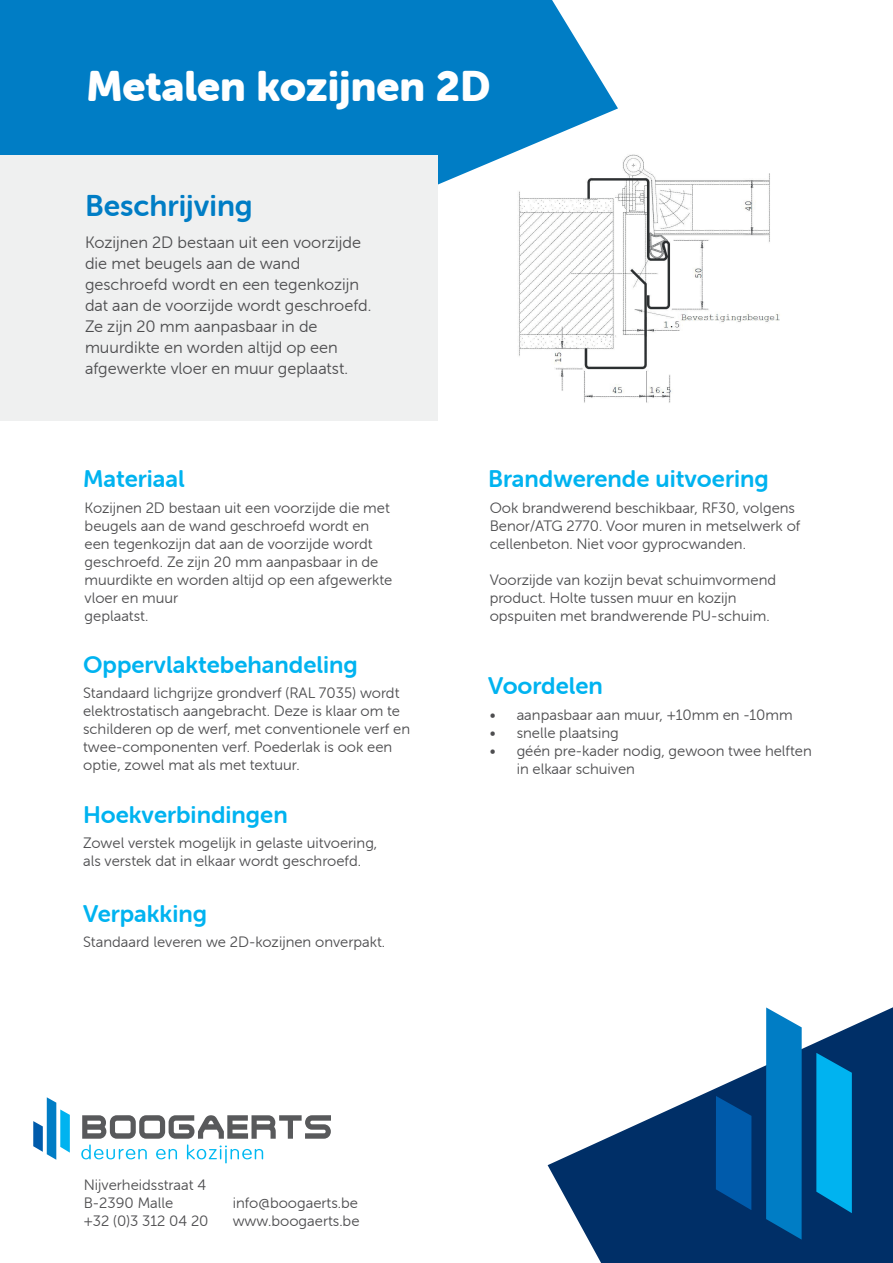
<style>
.page{position:relative;width:893px;height:1263px;background:#fff}
.page>*{position:absolute;margin:0;border:0;box-sizing:border-box;transform-origin:0 0}
.t1{font:42px "Museo Sans Rounded 900";color:#fff}
.t2{font:30px "Museo Sans Rounded 700";color:#007dc5}
.t3{font:24px "Museo Sans Rounded 700";color:#00b3f0}
.t4{font:16.5px/21px "Museo Sans Rounded 300";color:#4d4d4f}
.t5{font:15px/18px "Museo Sans Rounded 300";color:#4d4d4f}
</style>
<div class="page">
<img style="left:556px;top:154px;width:224px;height:249px">
<svg style="left:0;top:0;width:618px;height:369px;fill:#007dc5"></svg>
<svg style="left:548px;top:1007px;width:345px;height:256px;fill:#002f67"></svg>
<div style="left:0;top:155px;width:438px;height:266px;background:#eff0f0"></div>
<svg style="left:81px;top:1115px;width:250px;height:48px"></svg>
<svg style="left:33px;top:1097px;width:37px;height:63px"></svg>
<svg style="left:716px;top:1096px;width:35px;height:114px;background:#00539e"></svg>
<svg style="left:816px;top:1053px;width:36px;height:160px;background:#00a0dc"></svg>
<svg style="left:766px;top:1007px;width:36px;height:232px;background:#0b7fc3"></svg>
<p class="t1" style="left:87px;top:63px;width:405px">Metalen kozijnen 2D</p>
<p class="t2" style="left:85px;top:189px;width:169px">Beschrijving</p>
<p class="t4" style="left:85px;top:231px;width:288px">Kozijnen 2D bestaan uit een voorzijde die met beugels aan de wand geschroefd wordt en een tegenkozijn dat aan de voorzijde wordt geschroefd.<br>Ze zijn 20 mm aanpasbaar in de muurdikte en worden altijd op een afgewerkte vloer en muur geplaatst.</p>
<p class="t3" style="left:83px;top:465px;width:103px">Materiaal</p>
<p class="t3" style="left:488px;top:465px;width:282px">Brandwerende uitvoering</p>
<p class="t5" style="left:85px;top:499px;width:309px">Kozijnen 2D bestaan uit een voorzijde die met beugels aan de wand geschroefd wordt en een tegenkozijn dat aan de voorzijde wordt geschroefd. Ze zijn 20 mm aanpasbaar in de muurdikte en worden altijd op een afgewerkte vloer en muur</p>
<p class="t5" style="left:85px;top:607px;width:65px">geplaatst.</p>
<p class="t3" style="left:83px;top:651px;width:276px">Oppervlaktebehandeling</p>
<p class="t5" style="left:83px;top:683px;width:318px">Standaard lichgrijze grondverf (RAL 7035) wordt</p>
<p class="t5" style="left:83px;top:701px;width:318px">elektrostatisch aangebracht. Deze is klaar om te</p>
<p class="t5" style="left:83px;top:719px;width:328px">schilderen op de werf, met conventionele verf en twee-componenten verf. Poederlak is ook een optie, zowel mat als met textuur.</p>
<p class="t3" style="left:83px;top:801px;width:206px">Hoekverbindingen</p>
<p class="t5" style="left:83px;top:833px;width:296px">Zowel verstek mogelijk in gelaste uitvoering,</p>
<p class="t5" style="left:83px;top:851px;width:279px">als verstek dat in elkaar wordt geschroefd.</p>
<p class="t3" style="left:83px;top:900px;width:125px">Verpakking</p>
<p class="t5" style="left:83px;top:932px;width:303px">Standaard leveren we 2D-kozijnen onverpakt.</p>
<p class="t5" style="left:490px;top:499px;width:312px">Ook brandwerend beschikbaar, RF30, volgens<br>Benor/ATG 2770. Voor muren in metselwerk of cellenbeton. Niet voor gyprocwanden.</p>
<p class="t5" style="left:490px;top:571px;width:288px">Voorzijde van kozijn bevat schuimvormend</p>
<p class="t5" style="left:490px;top:589px;width:249px">product. Holte tussen muur en kozijn</p>
<p class="t5" style="left:490px;top:607px;width:282px">opspuiten met brandwerende PU-schuim.</p>
<p class="t3" style="left:488px;top:672px;width:116px">Voordelen</p>
<p class="t5" style="left:490px;top:706px;width:305px">• aanpasbaar aan muur, +10mm en -10mm</p>
<p class="t5" style="left:490px;top:724px;width:131px">• snelle plaatsing</p>
<p class="t5" style="left:517px;top:742px;width:297px;text-indent:-27px">• géén pre-kader nodig, gewoon twee helften in elkaar schuiven</p>
<p class="t5" style="left:84px;top:1176px;width:124px">Nijverheidsstraat 4</p>
<p class="t5" style="left:84px;top:1194px;width:91px">B-2390 Malle</p>
<p class="t5" style="left:84px;top:1212px;width:126px">+32 (0)3 312 04 20</p>
<p class="t5" style="left:233px;top:1194px;width:127px">info@boogaerts.be</p>
<p class="t5" style="left:233px;top:1212px;width:128px">www.boogaerts.be</p>
</div>
